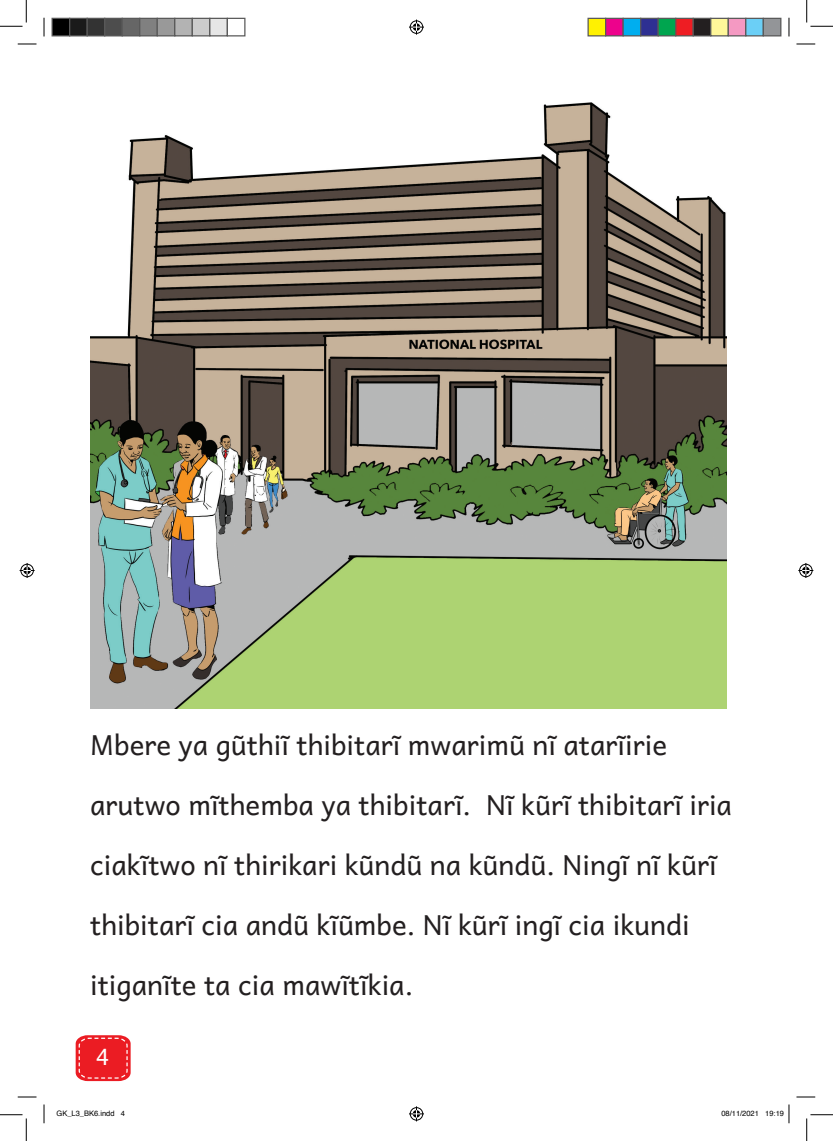
<style>
.page{position:relative;width:833px;height:1141px;background:#fff}
.page>*{position:absolute;margin:0;border:0;box-sizing:border-box;transform-origin:0 0}
.Body_text{font:27.5px/60px "Andika New Basic";color:#231f20}
.t1{font:22.5px "Andika New Basic";color:#fff}
.t2{font:7.5px "Helvetica";color:#000}
</style>
<div class="page">
<svg style="left:76px;top:1035px;width:54px;height:45px"></svg>
<img style="left:90px;top:102px;width:636px;height:606px">
<svg style="left:18px;top:43px;width:18px;height:2px"></svg>
<svg style="left:796px;top:43px;width:18px;height:2px"></svg>
<svg style="left:18px;top:1096px;width:18px;height:1px"></svg>
<svg style="left:796px;top:1096px;width:18px;height:1px"></svg>
<svg style="left:43px;top:18px;width:2px;height:18px"></svg>
<svg style="left:43px;top:1104px;width:2px;height:19px"></svg>
<svg style="left:788px;top:18px;width:1px;height:18px"></svg>
<svg style="left:0;top:0;width:27px;height:27px"></svg>
<svg style="left:0;top:1114px;width:27px;height:26px"></svg>
<svg style="left:806px;top:0;width:26px;height:27px"></svg>
<svg style="left:806px;top:1114px;width:26px;height:26px"></svg>
<svg style="left:409px;top:20px;width:15px;height:15px"></svg>
<svg style="left:409px;top:1106px;width:15px;height:15px"></svg>
<svg style="left:20px;top:563px;width:15px;height:15px"></svg>
<svg style="left:798px;top:563px;width:14px;height:15px"></svg>
<div style="left:52px;top:18px;width:18px;height:18px;background:#000"></div>
<div style="left:51px;top:18px;width:19px;height:18px;border:1px solid #595959"></div>
<div style="left:70px;top:18px;width:17px;height:18px;background:#1a1a1a"></div>
<div style="left:69px;top:18px;width:19px;height:18px;border:1px solid #595959"></div>
<div style="left:87px;top:18px;width:18px;height:18px;background:#333"></div>
<div style="left:86px;top:18px;width:19px;height:18px;border:1px solid #595959"></div>
<div style="left:105px;top:18px;width:17px;height:18px;background:#4d4d4d"></div>
<div style="left:104px;top:18px;width:19px;height:18px;border:1px solid #595959"></div>
<div style="left:122px;top:18px;width:18px;height:18px;background:#666"></div>
<div style="left:121px;top:18px;width:19px;height:18px;border:1px solid #595959"></div>
<div style="left:140px;top:18px;width:17px;height:18px;background:#808080"></div>
<div style="left:139px;top:18px;width:19px;height:18px;border:1px solid #595959"></div>
<div style="left:157px;top:18px;width:18px;height:18px;background:#999"></div>
<div style="left:156px;top:18px;width:19px;height:18px;border:1px solid #595959"></div>
<div style="left:175px;top:18px;width:17px;height:18px;background:#b3b3b3"></div>
<div style="left:174px;top:18px;width:19px;height:18px;border:1px solid #595959"></div>
<div style="left:192px;top:18px;width:18px;height:18px;background:#ccc"></div>
<div style="left:191px;top:18px;width:19px;height:18px;border:1px solid #595959"></div>
<div style="left:210px;top:18px;width:17px;height:18px;background:#e6e6e6"></div>
<div style="left:209px;top:18px;width:19px;height:18px;border:1px solid #595959"></div>
<div style="left:226px;top:18px;width:19px;height:18px;border:1px solid #595959"></div>
<div style="left:587px;top:18px;width:18px;height:18px;background:#fff101"></div>
<div style="left:587px;top:18px;width:19px;height:18px;border:1px solid #595959"></div>
<div style="left:605px;top:18px;width:17px;height:18px;background:#ed028c"></div>
<div style="left:604px;top:18px;width:19px;height:18px;border:1px solid #595959"></div>
<div style="left:622px;top:18px;width:18px;height:18px;background:#00aeef"></div>
<div style="left:622px;top:18px;width:19px;height:18px;border:1px solid #595959"></div>
<div style="left:640px;top:18px;width:17px;height:18px;background:#2e3092"></div>
<div style="left:639px;top:18px;width:19px;height:18px;border:1px solid #595959"></div>
<div style="left:657px;top:18px;width:18px;height:18px;background:#00a54f"></div>
<div style="left:657px;top:18px;width:19px;height:18px;border:1px solid #595959"></div>
<div style="left:675px;top:18px;width:17px;height:18px;background:#ee1d23"></div>
<div style="left:674px;top:18px;width:19px;height:18px;border:1px solid #595959"></div>
<div style="left:692px;top:18px;width:18px;height:18px;background:#231f20"></div>
<div style="left:692px;top:18px;width:19px;height:18px;border:1px solid #595959"></div>
<div style="left:710px;top:18px;width:17px;height:18px;background:#fff79a"></div>
<div style="left:709px;top:18px;width:19px;height:18px;border:1px solid #595959"></div>
<div style="left:727px;top:18px;width:18px;height:18px;background:#f499c2"></div>
<div style="left:727px;top:18px;width:19px;height:18px;border:1px solid #595959"></div>
<div style="left:745px;top:18px;width:17px;height:18px;background:#6bcff6"></div>
<div style="left:744px;top:18px;width:19px;height:18px;border:1px solid #595959"></div>
<div style="left:762px;top:18px;width:18px;height:18px;background:#939598"></div>
<div style="left:762px;top:18px;width:19px;height:18px;border:1px solid #595959"></div>
<svg style="left:788px;top:1104px;width:1px;height:19px"></svg>
<p class="Body_text" style="left:90px;top:710px;width:643px">Mbere ya gũthiĩ thibitarĩ mwarimũ nĩ atarĩirie arutwo mĩthemba ya thibitarĩ. Nĩ kũrĩ thibitarĩ iria ciakĩtwo nĩ thirikari kũndũ na kũndũ. Ningĩ nĩ kũrĩ thibitarĩ cia andũ kĩũmbe. Nĩ kũrĩ ingĩ cia ikundi itiganĩte ta cia mawĩtĩkia.</p>
<p class="t1" style="left:96px;top:1035px;width:15px">4</p>
<p class="t2" style="left:56px;top:1107px;width:70px">GK_L3_BK6.indd 4</p>
<p class="t2" style="left:721px;top:1107px;width:64px">08/11/2021 19:19</p>
</div>
